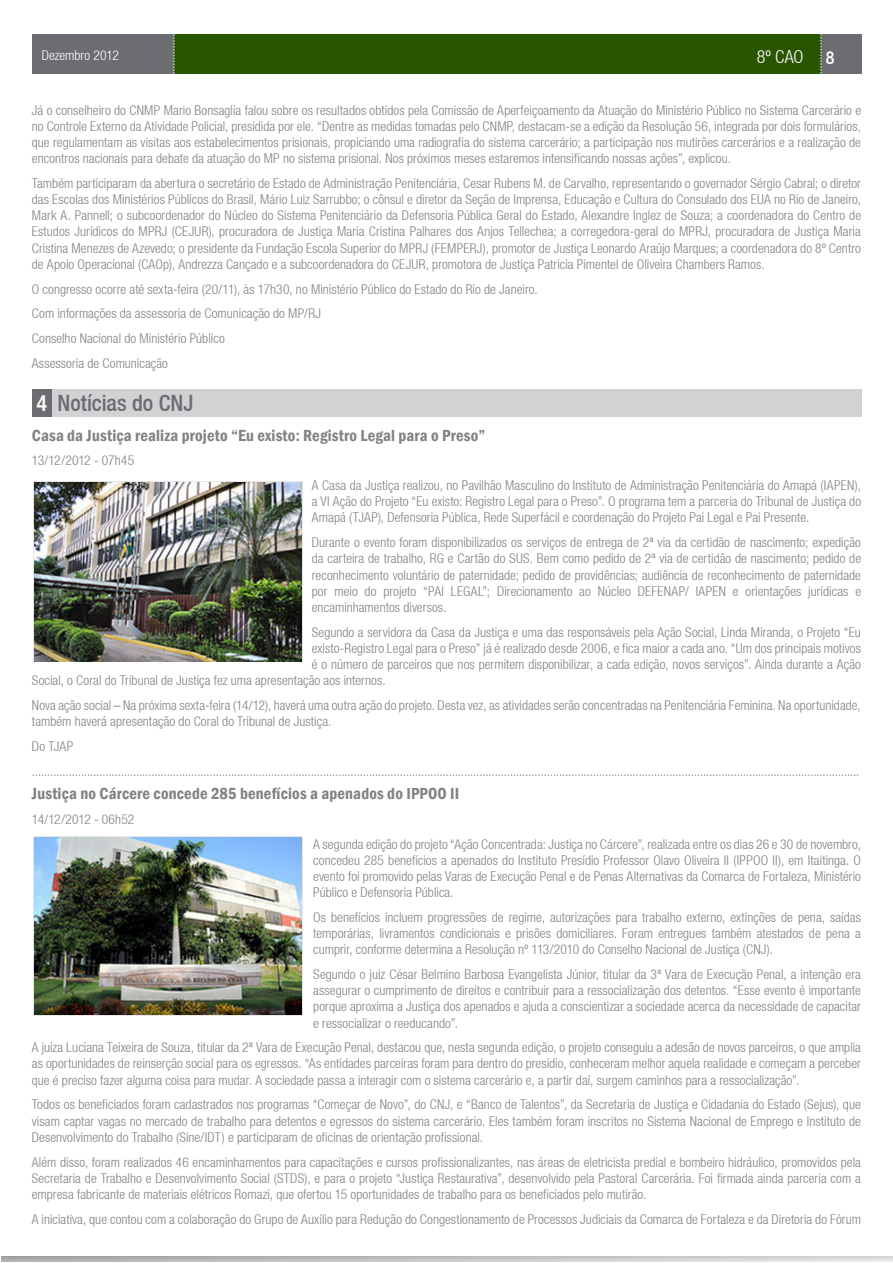
<style>
.page{position:relative;width:893px;height:1263px;background:#fff}
.page>*{position:absolute;margin:0;border:0;box-sizing:border-box;transform-origin:0 0}
.caixa_texto_corrido{font:500 condensed 22.5px "Helvetica Neue LT";color:#6c6d70}
.t1{font:300 condensed 18px "Helvetica Neue LT";color:#fff}
.caixa_texto_corrido-2{font:600 condensed 16.5px "Franklin Gothic";letter-spacing:.01em;color:#808285}
.caixa_texto_corrido-3{font:300 condensed 13.5px/16.2px "Helvetica Neue LT";letter-spacing:.005em;color:#808285;text-align:justify}
.t2{font:300 condensed 13.5px "Helvetica Neue LT";color:#fff}
.s1{font-weight:500}
.s2{color:#fff}
</style>
<div class="page">
<div style="left:32px;top:34px;width:829px;height:40px;background:#295400"></div>
<div style="left:821px;top:34px;width:40px;height:39px;background:#6c6d70"></div>
<svg style="left:820px;top:34px;width:1px;height:39px"></svg>
<div style="left:32px;top:34px;width:141px;height:39px;background:#6c6d70"></div>
<svg style="left:174px;top:34px;width:1px;height:40px"></svg>
<svg style="left:1px;top:1256px;width:891px;height:6px;background:#c3c4c6"></svg>
<img style="left:33px;top:481px;width:269px;height:181px">
<img style="left:33px;top:836px;width:269px;height:179px">
<div style="left:32px;top:389px;width:829px;height:27px;background:#d1d2d4"></div>
<div style="left:32px;top:389px;width:20px;height:27px;background:#6c6d70"></div>
<p class="t2" style="left:42px;top:48px;width:79px">Dezembro 2012</p>
<h2 class="t1" style="left:757px;top:47px;width:79px">8º CAO <span class="s1">8</span></h2>
<p class="caixa_texto_corrido-3" style="left:32px;top:102px;width:831px">Já o conselheiro do CNMP Mario Bonsaglia falou sobre os resultados obtidos pela Comissão de Aperfeiçoamento da Atuação do Ministério Público no Sistema Carcerário e no Controle Externo da Atividade Policial, presidida por ele. “Dentre as medidas tomadas pelo CNMP, destacam-se a edição da Resolução 56, integrada por dois formulários, que regulamentam as visitas aos estabelecimentos prisionais, propiciando uma radiografia do sistema carcerário; a participação nos mutirões carcerários e a realização de encontros nacionais para debate da atuação do MP no sistema prisional. Nos próximos meses estaremos intensificando nossas ações”, explicou.</p>
<p class="caixa_texto_corrido-3" style="left:32px;top:175px;width:831px">Também participaram da abertura o secretário de Estado de Administração Penitenciária, Cesar Rubens M. de Carvalho, representando o governador Sérgio Cabral; o diretor das Escolas dos Ministérios Públicos do Brasil, Mário Luiz Sarrubbo; o cônsul e diretor da Seção de Imprensa, Educação e Cultura do Consulado dos EUA no Rio de Janeiro, Mark A. Pannell; o subcoordenador do Núcleo do Sistema Penitenciário da Defensoria Pública Geral do Estado, Alexandre Inglez de Souza; a coordenadora do Centro de Estudos Jurídicos do MPRJ (CEJUR), procuradora de Justiça Maria Cristina Palhares dos Anjos Tellechea; a corregedora-geral do MPRJ, procuradora de Justiça Maria Cristina Menezes de Azevedo; o presidente da Fundação Escola Superior do MPRJ (FEMPERJ), promotor de Justiça Leonardo Araújo Marques; a coordenadora do 8º Centro de Apoio Operacional (CAOp), Andrezza Cançado e a subcoordenadora do CEJUR, promotora de Justiça Patricia Pimentel de Oliveira Chambers Ramos.</p>
<p class="caixa_texto_corrido-3" style="left:32px;top:281px;width:507px">O congresso ocorre até sexta-feira (20/11), às 17h30, no Ministério Público do Estado do Rio de Janeiro.</p>
<p class="caixa_texto_corrido-3" style="left:32px;top:305px;width:291px">Com informações da assessoria de Comunicação do MP/RJ</p>
<p class="caixa_texto_corrido-3" style="left:32px;top:330px;width:194px">Conselho Nacional do Ministério Público</p>
<p class="caixa_texto_corrido-3" style="left:32px;top:355px;width:138px">Assessoria de Comunicação</p>
<p class="caixa_texto_corrido" style="left:36px;top:389px;width:159px"><span class="s2">4</span> Notícias do CNJ</p>
<p class="caixa_texto_corrido-2" style="left:32px;top:424px;width:455px">Casa da Justiça realiza projeto “Eu existo: Registro Legal para o Preso”</p>
<p class="caixa_texto_corrido-3" style="left:32px;top:452px;width:104px">13/12/2012 - 07h45</p>
<p class="caixa_texto_corrido-3" style="left:312px;top:477px;width:551px">A Casa da Justiça realizou, no Pavilhão Masculino do Instituto de Administração Penitenciária do Amapá (IAPEN), a VI Ação do Projeto “Eu existo: Registro Legal para o Preso”. O programa tem a parceria do Tribunal de Justiça do Amapá (TJAP), Defensoria Pública, Rede Superfácil e coordenação do Projeto Pai Legal e Pai Presente.</p>
<p class="caixa_texto_corrido-3" style="left:312px;top:534px;width:551px">Durante o evento foram disponibilizados os serviços de entrega de 2ª via da certidão de nascimento; expedição da carteira de trabalho, RG e Cartão do SUS. Bem como pedido de 2ª via de certidão de nascimento; pedido de reconhecimento voluntário de paternidade; pedido de providências; audiência de reconhecimento de paternidade por meio do projeto “PAI LEGAL”; Direcionamento ao Núcleo DEFENAP/ IAPEN e orientações jurídicas e encaminhamentos diversos.</p>
<p class="caixa_texto_corrido-3" style="left:312px;top:624px;width:551px">Segundo a servidora da Casa da Justiça e uma das responsáveis pela Ação Social, Linda Miranda, o Projeto “Eu</p>
<p class="caixa_texto_corrido-3" style="left:312px;top:640px;width:551px">existo-Registro Legal para o Preso” já é realizado desde 2006, e fica maior a cada ano. “Um dos principais motivos</p>
<p class="caixa_texto_corrido-3" style="left:312px;top:656px;width:551px">é o número de parceiros que nos permitem disponibilizar, a cada edição, novos serviços”. Ainda durante a Ação</p>
<p class="caixa_texto_corrido-3" style="left:32px;top:672px;width:355px">Social, o Coral do Tribunal de Justiça fez uma apresentação aos internos.</p>
<p class="caixa_texto_corrido-3" style="left:32px;top:697px;width:830px">Nova ação social – Na próxima sexta-feira (14/12), haverá uma outra ação do projeto. Desta vez, as atividades serão concentradas na Penitenciária Feminina. Na oportunidade, também haverá apresentação do Coral do Tribunal de Justiça.</p>
<p class="caixa_texto_corrido-3" style="left:32px;top:738px;width:43px">Do TJAP</p>
<p class="caixa_texto_corrido-3" style="left:32px;top:763px;width:829px">..............................................................................................................................................................................................................................................................................</p>
<p class="caixa_texto_corrido-2" style="left:32px;top:782px;width:429px">Justiça no Cárcere concede 285 benefícios a apenados do IPPOO II</p>
<p class="caixa_texto_corrido-3" style="left:32px;top:811px;width:104px">14/12/2012 - 06h52</p>
<p class="caixa_texto_corrido-3" style="left:313px;top:835px;width:549px">A segunda edição do projeto “Ação Concentrada: Justiça no Cárcere”, realizada entre os dias 26 e 30 de novembro, concedeu 285 benefícios a apenados do Instituto Presídio Professor Olavo Oliveira II (IPPOO II), em Itaitinga. O evento foi promovido pelas Varas de Execução Penal e de Penas Alternativas da Comarca de Fortaleza, Ministério Público e Defensoria Pública.</p>
<p class="caixa_texto_corrido-3" style="left:313px;top:909px;width:549px">Os benefícios incluem progressões de regime, autorizações para trabalho externo, extinções de pena, saídas temporárias, livramentos condicionais e prisões domiciliares. Foram entregues também atestados de pena a cumprir, conforme determina a Resolução nº 113/2010 do Conselho Nacional de Justiça (CNJ).</p>
<p class="caixa_texto_corrido-3" style="left:313px;top:966px;width:549px">Segundo o juiz César Belmino Barbosa Evangelista Júnior, titular da 3ª Vara de Execução Penal, a intenção era assegurar o cumprimento de direitos e contribuir para a ressocialização dos detentos. “Esse evento é importante porque aproxima a Justiça dos apenados e ajuda a conscientizar a sociedade acerca da necessidade de capacitar e ressocializar o reeducando”.</p>
<p class="caixa_texto_corrido-3" style="left:32px;top:1039px;width:831px">A juíza Luciana Teixeira de Souza, titular da 2ª Vara de Execução Penal, destacou que, nesta segunda edição, o projeto conseguiu a adesão de novos parceiros, o que amplia as oportunidades de reinserção social para os egressos. “As entidades parceiras foram para dentro do presídio, conheceram melhor aquela realidade e começam a perceber que é preciso fazer alguma coisa para mudar. A sociedade passa a interagir com o sistema carcerário e, a partir daí, surgem caminhos para a ressocialização”.</p>
<p class="caixa_texto_corrido-3" style="left:32px;top:1096px;width:830px">Todos os beneficiados foram cadastrados nos programas “Começar de Novo”, do CNJ, e “Banco de Talentos”, da Secretaria de Justiça e Cidadania do Estado (Sejus), que visam captar vagas no mercado de trabalho para detentos e egressos do sistema carcerário. Eles também foram inscritos no Sistema Nacional de Emprego e Instituto de Desenvolvimento do Trabalho (Sine/IDT) e participaram de oficinas de orientação profissional.</p>
<p class="caixa_texto_corrido-3" style="left:32px;top:1153px;width:831px">Além disso, foram realizados 46 encaminhamentos para capacitações e cursos profissionalizantes, nas áreas de eletricista predial e bombeiro hidráulico, promovidos pela Secretaria de Trabalho e Desenvolvimento Social (STDS), e para o projeto “Justiça Restaurativa”, desenvolvido pela Pastoral Carcerária. Foi firmada ainda parceria com a empresa fabricante de materiais elétricos Romazi, que ofertou 15 oportunidades de trabalho para os beneficiados pelo mutirão.</p>
<p class="caixa_texto_corrido-3" style="left:32px;top:1210px;width:831px">A iniciativa, que contou com a colaboração do Grupo de Auxílio para Redução do Congestionamento de Processos Judiciais da Comarca de Fortaleza e da Diretoria do Fórum</p>
</div>
